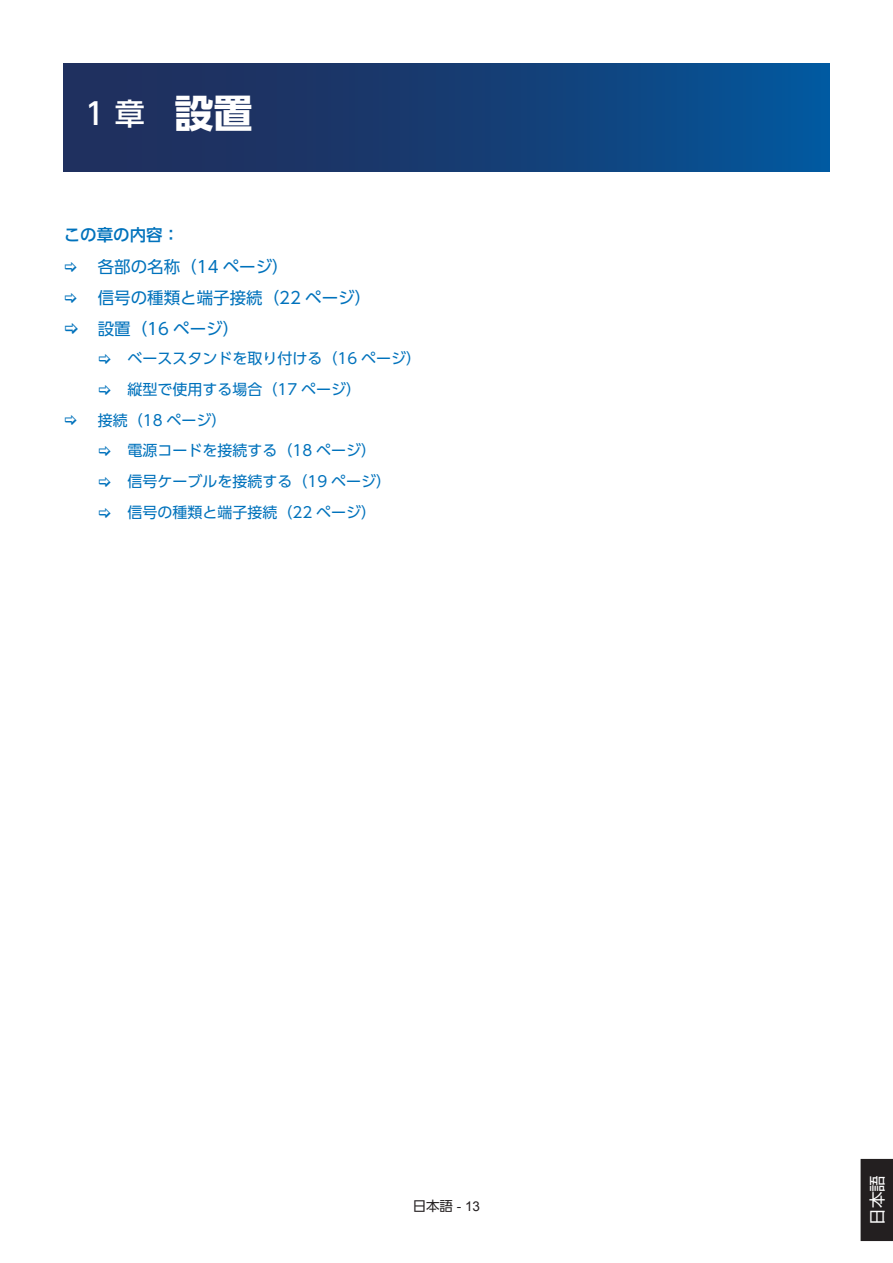
<style>
.page{position:relative;width:893px;height:1263px;background:#fff}
.page>*{position:absolute;margin:0;border:0;box-sizing:border-box;transform-origin:0 0}
.t1{font:500 30px "UD Shin Go Pro";color:#fff}
.t2{font:16.5px/30.8px "UD Shin Go Pro";color:#0072bc}
.t3{font:500 16.5px "UD Shin Go Pro";color:#0072bc}
.t4{font:16.5px "Shin Go Pro";color:#fff}
.t5{font:15px "UD Shin Go Pro";color:#0072bc}
.t6{font:13.5px "UD Shin Go Pro";color:#231f20}
.s1{font-weight:700;font-size:39px}
.s2{font-family:"Arial"}
</style>
<div class="page">
<div style="left:861px;top:1159px;width:32px;height:82px;background:#231f20"></div>
<div style="left:64px;top:64px;width:765px;height:107px;background:linear-gradient(to right,#242954,#055497)"></div>
<h1 class="t1" style="left:85px;top:89px;width:169px">1 章 <span class="s1">設置</span></h1>
<p class="t3" style="left:64px;top:221px;width:117px">この章の内容：</p>
<p class="t2" style="left:98px;top:251px;width:275px">各部の名称（14 ページ）<br>信号の種類と端子接続（22 ページ）設置（16 ページ）</p>
<p class="t5" style="left:128px;top:346px;width:295px">ベーススタンドを取り付ける（16 ページ）</p>
<p class="t5" style="left:128px;top:377px;width:235px">縦型で使用する場合（17 ページ）</p>
<p class="t5" style="left:98px;top:408px;width:130px">接続（18 ページ）</p>
<p class="t5" style="left:128px;top:438px;width:250px">電源コードを接続する（18 ページ）</p>
<p class="t5" style="left:128px;top:469px;width:265px">信号ケーブルを接続する（19 ページ）</p>
<p class="t5" style="left:128px;top:500px;width:250px">信号の種類と端子接続（22 ページ）</p>
<p class="t6" style="left:413px;top:1195px;width:69px">日本語 <span class="s2">- 13</span></p>
<p class="t4" style="left:864px;top:1225px;width:51px;rotate:-90deg">日本語</p>
</div>
